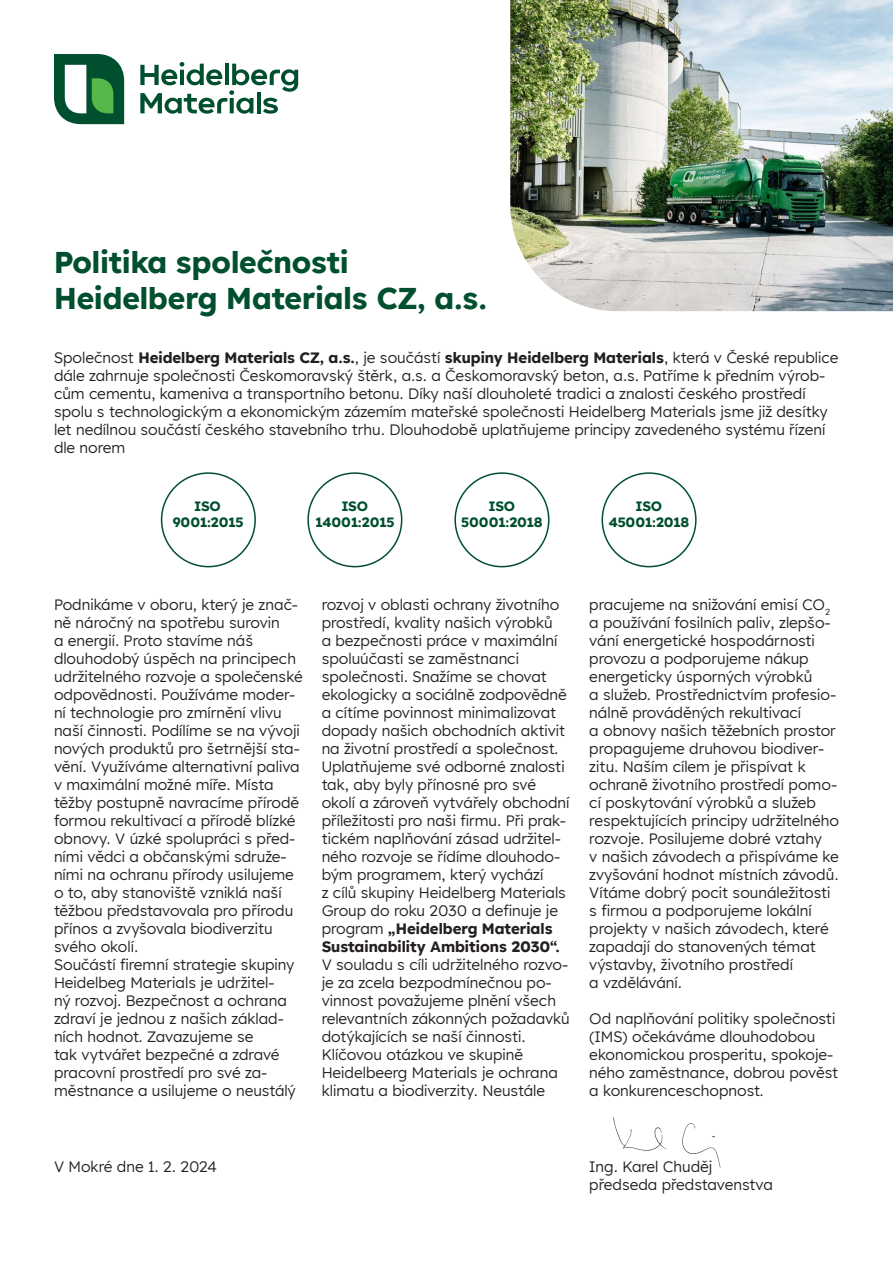
<style>
.page{position:relative;width:893px;height:1263px;background:#fff}
.page>*{position:absolute;margin:0;border:0;box-sizing:border-box;transform-origin:0 0}
.t1{font:700 30px "Lexend HM";color:#004f2f}
.t2{font:15px/18px "Lexend HM";color:#231f20}
.t3{font:700 13.5px "Lexend HM";color:#004f2f}
.s1{font-weight:700}
</style>
<div class="page">
<svg style="left:54px;top:54px;width:70px;height:70px"></svg>
<svg style="left:140px;top:62px;width:158px;height:52px"></svg>
<div style="left:161px;top:472px;width:95px;height:95px;border:2px solid #004f2f;border-radius:50%"></div>
<div style="left:307px;top:472px;width:95px;height:95px;border:2px solid #004f2f;border-radius:50%"></div>
<div style="left:454px;top:472px;width:95px;height:95px;border:2px solid #004f2f;border-radius:50%"></div>
<div style="left:601px;top:472px;width:96px;height:95px;border:2px solid #004f2f;border-radius:50%"></div>
<svg style="left:613px;top:1117px;width:54px;height:34px"></svg>
<svg style="left:682px;top:1123px;width:39px;height:45px"></svg>
<img style="left:510px;top:0;width:383px;height:311px">
<p class="t1" style="left:54px;top:237px;width:296px">Politika společnosti</p>
<p class="t1" style="left:54px;top:273px;width:434px">Heidelberg Materials CZ, a.s.</p>
<p class="t2" style="left:54px;top:347px;width:786px">Společnost <span class="s1">Heidelberg Materials CZ, a.s.</span>, je součástí <span class="s1">skupiny Heidelberg Materials</span>, která v České republice dále zahrnuje společnosti Českomoravský štěrk, a.s. a Českomoravský beton, a.s. Patříme k předním výrob&shy;cům cementu, kameniva a transportního betonu. Díky naší dlouholeté tradici a znalosti českého prostředí spolu s technologickým a ekonomickým zázemím mateřské společnosti Heidelberg Materials jsme již desítky let nedílnou součástí českého stavebního trhu. Dlouhodobě uplatňujeme principy zavedeného systému řízení dle norem</p>
<p class="t3" style="left:195px;top:495px;width:28px">ISO</p>
<p class="t3" style="left:172px;top:511px;width:72px">9001:2015</p>
<p class="t3" style="left:342px;top:495px;width:28px">ISO</p>
<p class="t3" style="left:316px;top:511px;width:80px">14001:2015</p>
<p class="t3" style="left:489px;top:495px;width:28px">ISO</p>
<p class="t3" style="left:461px;top:511px;width:83px">50001:2018</p>
<p class="t3" style="left:636px;top:495px;width:28px">ISO</p>
<p class="t3" style="left:609px;top:511px;width:82px">45001:2018</p>
<p class="t2" style="left:54px;top:595px;width:250px">Podnikáme v oboru, který je znač&shy;ně náročný na spotřebu surovin<br>a energií. Proto stavíme náš dlouhodobý úspěch na principech udržitelného rozvoje a společenské odpovědnosti. Používáme moder&shy;ní technologie pro zmírnění vlivu naší činnosti. Podílíme se na vývoji nových produktů pro šetrnější sta&shy;vění. Využíváme alternativní paliva v maximální možné míře. Místa těžby postupně navracíme přírodě formou rekultivací a přírodě blízké obnovy. V úzké spolupráci s před&shy;ními vědci a občanskými sdruže&shy;ními na ochranu přírody usilujeme o to, aby stanoviště vzniklá naší těžbou představovala pro přírodu přínos a zvyšovala biodiverzitu svého okolí.</p>
<p class="t2" style="left:54px;top:955px;width:243px">Součástí firemní strategie skupiny<br>Heidelbeg Materials je udržitel-<br>ný rozvoj. Bezpečnost a ochrana zdraví je jednou z našich základ&shy;ních hodnot. Zavazujeme se<br>tak vytvářet bezpečné a zdravé pracovní prostředí pro své za&shy;městnance a usilujeme o neustálý</p>
<p class="t2" style="left:322px;top:595px;width:250px">rozvoj v oblasti ochrany životního prostředí, kvality našich výrobků<br>a bezpečnosti práce v maximální spoluúčasti se zaměstnanci společnosti. Snažíme se chovat ekologicky a sociálně zodpovědně a cítíme povinnost minimalizovat dopady našich obchodních aktivit na životní prostředí a společnost.<br>Uplatňujeme své odborné znalosti tak, aby byly přínosné pro své okolí a zároveň vytvářely obchodní příležitosti pro naši firmu. Při prak&shy;tickém naplňování zásad udržitel&shy;ného rozvoje se řídíme dlouhodo&shy;bým programem, který vychází<br>z cílů skupiny Heidelberg Materials Group do roku 2030 a definuje je program <span class="s1">„Heidelberg Materials Sustainability Ambitions 2030“.<br></span>V souladu s cíli udržitelného rozvo&shy;je za zcela bezpodmínečnou po&shy;vinnost považujeme plnění všech relevantních zákonných požadavků dotýkajících se naší činnosti.</p>
<p class="t2" style="left:322px;top:1045px;width:238px">Klíčovou otázkou ve skupině<br>Heidelbeerg Materials je ochrana klimatu a biodiverzity. Neustále</p>
<p class="t2" style="left:589px;top:595px;width:251px">pracujeme na snižování emisí CO<sub>2 </sub>a používání fosilních paliv, zlepšo&shy;vání energetické hospodárnosti provozu a podporujeme nákup energeticky úsporných výrobků<br>a služeb. Prostřednictvím profesio&shy;nálně prováděných rekultivací<br>a obnovy našich těžebních prostor propagujeme druhovou biodiver&shy;zitu. Naším cílem je přispívat k ochraně životního prostředí pomo&shy;cí poskytování výrobků a služeb respektujících principy udržitelného rozvoje. Posilujeme dobré vztahy<br>v našich závodech a přispíváme ke zvyšování hodnot místních závodů.<br>Vítáme dobrý pocit sounáležitosti s firmou a podporujeme lokální projekty v našich závodech, které zapadají do stanovených témat výstavby, životního prostředí<br>a vzdělávání.</p>
<p class="t2" style="left:589px;top:1009px;width:250px">Od naplňování politiky společnosti (IMS) očekáváme dlouhodobou ekonomickou prosperitu, spokoje&shy;ného zaměstnance, dobrou pověst a konkurenceschopnost.</p>
<p class="t2" style="left:54px;top:1157px;width:164px">V Mokré dne 1. 2. 2024</p>
<p class="t2" style="left:589px;top:1157px;width:125px">Ing. Karel Chuděj</p>
<p class="t2" style="left:589px;top:1175px;width:185px">předseda představenstva</p>
</div>
